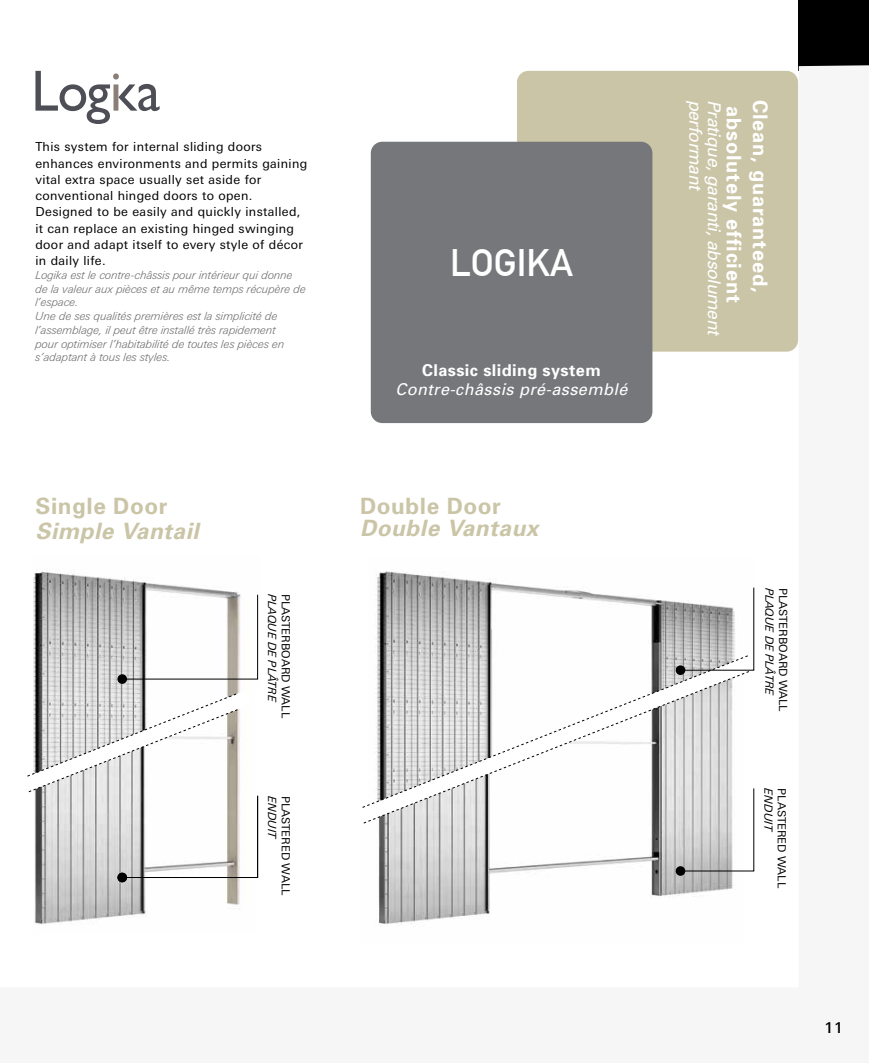
<style>
.page{position:relative;width:869px;height:1063px;background:#fff}
.page>*{position:absolute;margin:0;border:0;box-sizing:border-box;transform-origin:0 0}
.t1{font:700 37.5px "DIN Alternate";color:#fff}
.t2{font:italic 700 22.5px "Univers";letter-spacing:.025em;color:#cbc5a7}
.t3{font:700 22.5px "Univers";letter-spacing:.025em;color:#cbc5a7}
.t4{font:700 20px "Univers";letter-spacing:.04em;color:#fff}
.t5{font:italic 17.5px "Univers";color:#fff}
.t6{font:italic 16.25px "Univers";letter-spacing:.025em;color:#fff}
.t7{font:700 16.25px "Univers";letter-spacing:.025em;color:#fff}
.t8{font:500 15px "Linotype Univers Basic";color:#000}
.t9{font:12.5px/16.2px "Linotype Univers Basic";letter-spacing:.03em;color:#000}
.t10{font:italic 300 11.25px/13.8px "Linotype Univers Basic";color:#706f6f}
.t11{font:11.25px "Linotype Univers Basic";color:#000}
.t12{font:italic 11.25px "Linotype Univers Basic";color:#000}
</style>
<div class="page">
<div style="left:797px;top:0;width:71px;height:71px;background:#000"></div>
<svg style="left:35px;top:71px;width:124px;height:53px"></svg>
<img style="left:378px;top:824px;width:355px;height:101px">
<img style="left:34px;top:878px;width:206px;height:47px">
<img style="left:375px;top:571px;width:304px;height:84px">
<svg style="left:362px;top:655px;width:317px;height:153px"></svg>
<svg style="left:363px;top:671px;width:386px;height:153px"></svg>
<img style="left:34px;top:571px;width:225px;height:119px">
<div style="left:516px;top:71px;width:281px;height:281px;background:#cbc5a7;border-radius:11px"></div>
<div style="left:370px;top:142px;width:282px;height:281px;background:#76777a;border-radius:11px"></div>
<svg style="left:121px;top:594px;width:137px;height:86px"></svg>
<div style="left:117px;top:674px;width:10px;height:10px;background:#000;border-radius:50%"></div>
<svg style="left:27px;top:690px;width:231px;height:188px"></svg>
<div style="left:117px;top:873px;width:10px;height:9px;background:#000;border-radius:50%"></div>
<svg style="left:679px;top:788px;width:75px;height:84px"></svg>
<div style="left:675px;top:866px;width:10px;height:10px;background:#000;border-radius:50%"></div>
<svg style="left:679px;top:587px;width:75px;height:84px"></svg>
<div style="left:675px;top:665px;width:10px;height:10px;background:#000;border-radius:50%"></div>
<p class="t9" style="left:35px;top:139px;width:273px">This system for internal sliding doors enhances environments and permits gaining vital extra space usually set aside for conventional hinged doors to open.<br>Designed to be easily and quickly installed, it can replace an existing hinged swinging door and adapt itself to every style of décor in daily life.</p>
<p class="t10" style="left:35px;top:268px;width:272px">Logika est le contre-châssis pour intérieur qui donne de la valeur aux pièces et au même temps récupère de l’espace.<br>Une de ses qualités premières est la simplicité de l’assemblage, il peut être installé très rapidement<br>pour optimiser l’habitabilité de toutes les pièces en s’adaptant à tous les styles.</p>
<h2 class="t3" style="left:35px;top:491px;width:133px">Single Door</h2>
<h2 class="t2" style="left:35px;top:516px;width:165px">Simple Vantail</h2>
<h1 class="t1" style="left:450px;top:234px;width:124px">LOGIKA</h1>
<h3 class="t7" style="left:422px;top:359px;width:180px">Classic sliding system</h3>
<h3 class="t6" style="left:395px;top:379px;width:233px">Contre-châssis pré-assemblé</h3>
<h2 class="t3" style="left:360px;top:491px;width:142px">Double Door</h2>
<h2 class="t2" style="left:360px;top:514px;width:180px">Double Vantaux</h2>
<h3 class="t5" style="left:706px;top:100px;width:93px;rotate:90deg">performant</h3>
<h3 class="t5" style="left:724px;top:100px;width:238px;rotate:90deg">Pratique, garanti, absolument</h3>
<h3 class="t4" style="left:746px;top:106px;width:198px;rotate:90deg">absolutely efficient</h3>
<h3 class="t4" style="left:772px;top:100px;width:194px;rotate:90deg">Clean, guaranteed,</h3>
<p class="t12" style="left:279px;top:594px;width:110px;rotate:90deg">PLAQUE DE PLÂTRE</p>
<p class="t11" style="left:292px;top:594px;width:126px;rotate:90deg">PLASTERBOARD WALL</p>
<p class="t12" style="left:775px;top:588px;width:110px;rotate:90deg">PLAQUE DE PLÂTRE</p>
<p class="t11" style="left:789px;top:588px;width:126px;rotate:90deg">PLASTERBOARD WALL</p>
<p class="t12" style="left:279px;top:796px;width:45px;rotate:90deg">ENDUIT</p>
<p class="t11" style="left:292px;top:796px;width:101px;rotate:90deg">PLASTERED WALL</p>
<p class="t12" style="left:774px;top:788px;width:45px;rotate:90deg">ENDUIT</p>
<p class="t11" style="left:788px;top:788px;width:101px;rotate:90deg">PLASTERED WALL</p>
<p class="t8" style="left:823px;top:1019px;width:20px">11</p>
</div>
